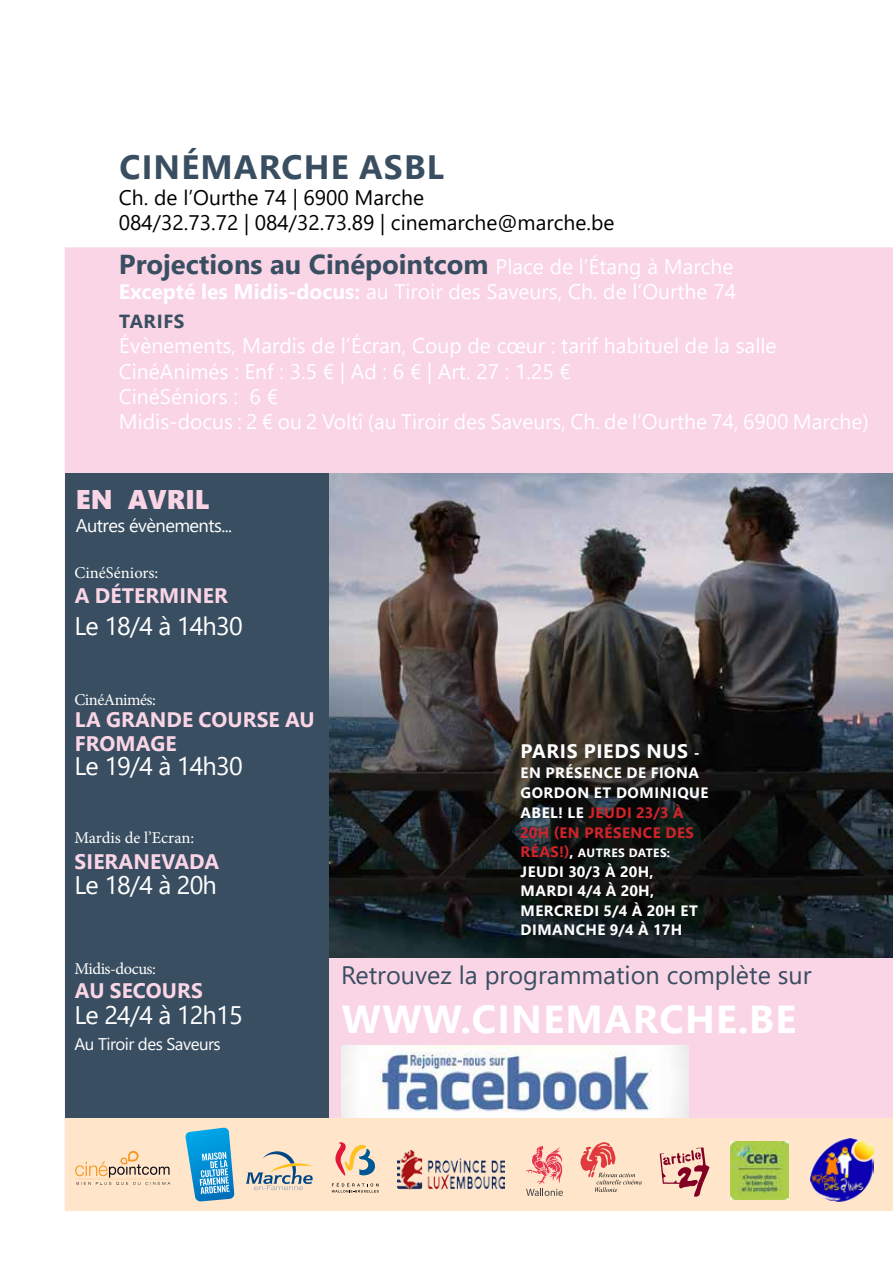
<style>
.page{position:relative;width:893px;height:1263px;background:#fff}
.page>*{position:absolute;margin:0;border:0;box-sizing:border-box;transform-origin:0 0}
.t1{font:700 39px "Segoe UI";letter-spacing:.035em;color:#fff}
.t2{font:700 33.75px "Segoe UI";letter-spacing:.035em;color:#394e61}
.t3{font:700 27.3px "Segoe UI";color:#394e61}
.t4{font:27px "Segoe UI Black";color:#fad5e6}
.t5{font:25.35px "Segoe UI";letter-spacing:-.03em;color:#fff}
.t6{font:25.2px "Segoe UI";color:#394e61}
.t7{font:21px/25.2px "Segoe UI";color:#fff}
.t8{font:21px/25.2px "Segoe UI";color:#000}
.t9{font:700 21px/24px "Segoe UI";letter-spacing:.005em;color:#fad5e6}
.t10{font:700 19.5px "Segoe UI";letter-spacing:.035em;color:#fff}
.t11{font:700 18.9px "Segoe UI";color:#394e61}
.t12{font:18.3px "Segoe UI";letter-spacing:-.03em;color:#fff}
.t13{font:16.95px "Segoe UI";letter-spacing:-.03em;color:#fff}
.t14{font:16.5px "Minion Pro";letter-spacing:-.015em;color:#fff}
.t15{font:700 15px/19.8px "Segoe UI";letter-spacing:.035em;color:#fff}
.t16{font:700 12px "Segoe UI";letter-spacing:.035em;color:#fff}
.s1{font-weight:400;font-size:21px;color:#fff}
.s2{font-weight:700}
.s3{font-size:15px}
.s4{color:#d2232a}
.s5{font-size:15px;color:#d2232a}
</style>
<div class="page">
<div style="left:65px;top:248px;width:828px;height:960px;background:#fad5e6"></div>
<div style="left:65px;top:473px;width:264px;height:645px;background:#394e61"></div>
<img style="left:342px;top:1045px;width:347px;height:73px">
<img style="left:329px;top:473px;width:564px;height:485px">
<div style="left:65px;top:1118px;width:828px;height:93px;background:#ffe6ca"></div>
<svg style="left:580px;top:1142px;width:62px;height:50px"></svg>
<svg style="left:246px;top:1151px;width:67px;height:39px"></svg>
<svg style="left:660px;top:1147px;width:49px;height:50px"></svg>
<svg style="left:526px;top:1145px;width:37px;height:51px"></svg>
<svg style="left:75px;top:1151px;width:95px;height:34px"></svg>
<svg style="left:332px;top:1183px;width:47px;height:9px"></svg>
<svg style="left:335px;top:1142px;width:40px;height:34px"></svg>
<img style="left:731px;top:1142px;width:57px;height:57px">
<img style="left:810px;top:1138px;width:64px;height:63px">
<svg style="left:185px;top:1128px;width:49px;height:74px"></svg>
<img style="left:398px;top:1151px;width:106px;height:39px">
<h2 class="t2" style="left:119px;top:140px;width:326px">CINÉMARCHE ASBL</h2>
<p class="t8" style="left:119px;top:184px;width:497px">Ch. de l’Ourthe 74 | 6900 Marche<br>084/32.73.72 | 084/32.73.89 | cinemarche@marche.be</p>
<h3 class="t3" style="left:119px;top:242px;width:616px">PROJECTIONS AU CINÉPOINTCOM <span class="s1">Place de l’Étang à Marche</span></h3>
<p class="t7" style="left:119px;top:278px;width:619px"><span class="s2">EXCEPTÉ LES M IDIS-DOCUS:</span> au Tiroir des Saveurs, Ch. de l’Ourthe 74</p>
<p class="t11" style="left:119px;top:306px;width:67px">TARIFS</p>
<p class="t7" style="left:119px;top:333px;width:751px">évènements, m ardis de l’écran, Coup de cœur : tarif habituel de la salle CinéAnimés : Enf : 3.5 € | Ad : 6 € | Art. 27 : 1.25 €<br>CinéSéniors : 6 €<br>Midis-docus : 2 € ou 2 Voltî (au Tiroir des Saveurs, Ch. de l’Ourthe 74, 6900 Marche)</p>
<p class="t4" style="left:76px;top:480px;width:135px">EN AVRIL</p>
<p class="t12" style="left:76px;top:511px;width:158px">Autres évènements...</p>
<p class="t14" style="left:74px;top:561px;width:85px">CinéSéniors:</p>
<p class="t9" style="left:75px;top:583px;width:155px">A DÉTERMINER</p>
<p class="t5" style="left:74px;top:606px;width:170px">Le 18/4 à 14h30</p>
<p class="t14" style="left:74px;top:688px;width:83px">CinéAnimés:</p>
<p class="t9" style="left:75px;top:707px;width:241px">LA GRANDE COURSE AU<br>FROMAGE</p>
<p class="t5" style="left:74px;top:746px;width:170px">Le 19/4 à 14h30</p>
<p class="t14" style="left:74px;top:827px;width:121px">Mardis de l’Ecran:</p>
<p class="t9" style="left:74px;top:849px;width:146px">SI ERANEVADA</p>
<p class="t5" style="left:74px;top:865px;width:144px">Le 18/4 à 20h</p>
<p class="t14" style="left:74px;top:957px;width:83px">Midis-docus:</p>
<p class="t9" style="left:75px;top:978px;width:129px">AU SECOURS</p>
<p class="t5" style="left:74px;top:994px;width:170px">Le 24/4 à 12h15</p>
<p class="t13" style="left:74px;top:1030px;width:148px">Au Tiroir des Saveurs</p>
<p class="t10" style="left:521px;top:736px;width:181px">PARIS PIEDS NUS <span class="s3">-</span></p>
<p class="t15" style="left:520px;top:763px;width:190px">EN PRÉSENCE DE FIONA<br>GORDON ET DOMINIQUE<br>ABEL! LE <span class="s4">JEUDI 23/3 À<br>20H (EN PRÉSENCE DES</span></p>
<p class="t16" style="left:520px;top:843px;width:151px"><span class="s5">RÉAS!)</span><span class="s3">,</span> AUTRES DATES:</p>
<p class="t15" style="left:520px;top:862px;width:179px">J EUDI 30/3 À 20H,<br>MARDI 4/4 À 20H,<br>MERCREDI 5/4 À 20H ET<br>DIMANCHE 9/4 À 17H</p>
<p class="t6" style="left:341px;top:955px;width:472px">Retrouvez la programmation complète sur</p>
<h1 class="t1" style="left:342px;top:988px;width:456px">WWW.CINEMARCHE.BE</h1>
</div>
